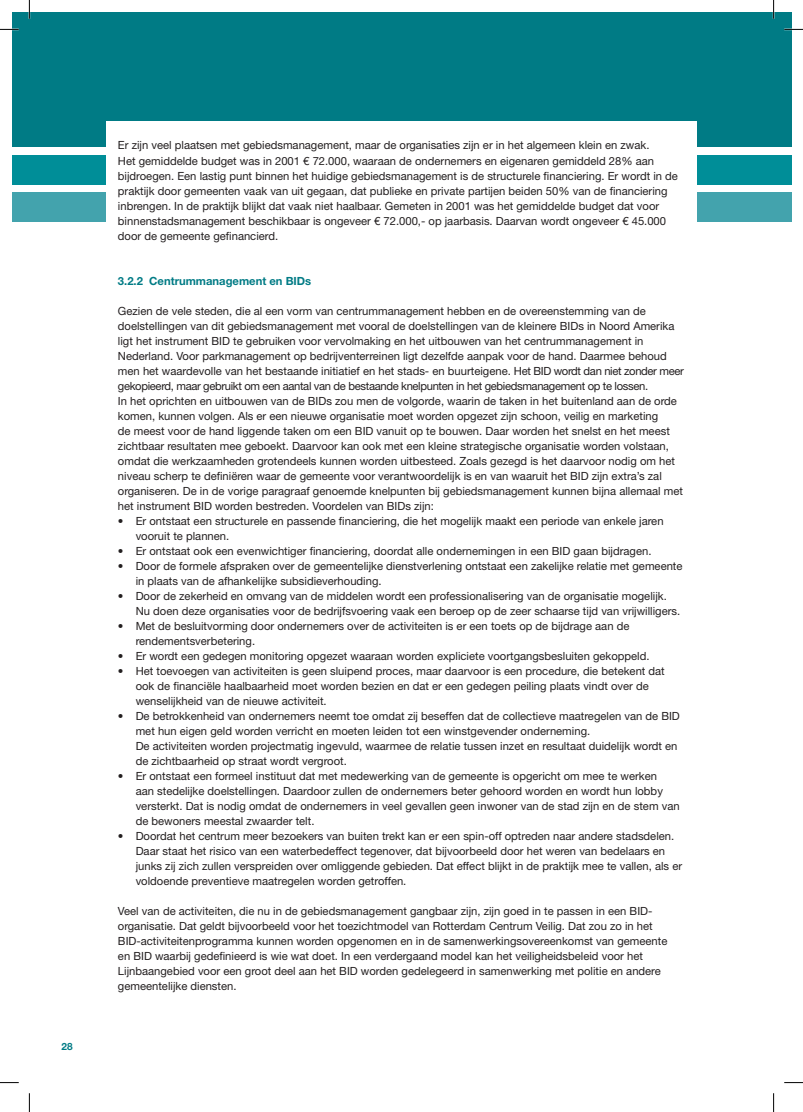
<style>
.page{position:relative;width:803px;height:1112px;background:#fff}
.page>*{position:absolute;margin:0;border:0;box-sizing:border-box;transform-origin:0 0}
.t1{font:11.25px/15px "Helvetica Neue LT";color:#231f20}
.t2{font:700 11.25px "Helvetica Neue LT";color:#007b85}
.t3{font:700 10px "Helvetica Neue LT";color:#007b85}
</style>
<div class="page">
<div style="left:12px;top:12px;width:761px;height:134px;background:#007b85"></div>
<div style="left:12px;top:155px;width:761px;height:29px;background:#008e98"></div>
<div style="left:12px;top:192px;width:761px;height:30px;background:#43a3ad"></div>
<div style="left:106px;top:122px;width:591px;height:853px;background:#fff"></div>
<div style="left:773px;top:12px;width:18px;height:134px;background:#007b85"></div>
<div style="left:773px;top:155px;width:18px;height:29px;background:#008e98"></div>
<div style="left:773px;top:192px;width:18px;height:30px;background:#43a3ad"></div>
<svg style="left:0;top:29px;width:19px;height:1px"></svg>
<svg style="left:784px;top:29px;width:19px;height:1px"></svg>
<svg style="left:0;top:1082px;width:19px;height:1px"></svg>
<svg style="left:784px;top:1082px;width:19px;height:1px"></svg>
<svg style="left:29px;top:0;width:1px;height:19px"></svg>
<svg style="left:29px;top:1093px;width:1px;height:18px"></svg>
<svg style="left:773px;top:0;width:1px;height:19px"></svg>
<svg style="left:773px;top:1093px;width:1px;height:18px"></svg>
<p class="t3" style="left:62px;top:1040px;width:13px">28</p>
<p class="t1" style="left:118px;top:138px;width:561px">Er zijn veel plaatsen met gebiedsmanagement, maar de organisaties zijn er in het algemeen klein en zwak.<br>Het gemiddelde budget was in 2001 € 72.000, waaraan de ondernemers en eigenaren gemiddeld 28% aan bijdroegen. Een lastig punt binnen het huidige gebiedsmanagement is de structurele financiering. Er wordt in de praktijk door gemeenten vaak van uit gegaan, dat publieke en private partijen beiden 50% van de financiering inbrengen. In de praktijk blijkt dat vaak niet haalbaar. Gemeten in 2001 was het gemiddelde budget dat voor binnenstadsmanagement beschikbaar is ongeveer € 72.000,- op jaarbasis. Daarvan wordt ongeveer € 45.000 door de gemeente gefinancierd.</p>
<p class="t2" style="left:118px;top:273px;width:195px">3.2.2 Centrummanagement en BIDs</p>
<p class="t1" style="left:118px;top:303px;width:567px">Gezien de vele steden, die al een vorm van centrummanagement hebben en de overeenstemming van de doelstellingen van dit gebiedsmanagement met vooral de doelstellingen van de kleinere BIDs in Noord Amerika ligt het instrument BID te gebruiken voor vervolmaking en het uitbouwen van het centrummanagement in Nederland. Voor parkmanagement op bedrijventerreinen ligt dezelfde aanpak voor de hand. Daarmee behoud men het waardevolle van het bestaande initiatief en het stads- en buurteigene. Het BID wordt dan niet zonder meer gekopieerd, maar gebruikt om een aantal van de bestaande knelpunten in het gebiedsmanagement op te lossen.<br>In het oprichten en uitbouwen van de BIDs zou men de volgorde, waarin de taken in het buitenland aan de orde komen, kunnen volgen. Als er een nieuwe organisatie moet worden opgezet zijn schoon, veilig en marketing<br>de meest voor de hand liggende taken om een BID vanuit op te bouwen. Daar worden het snelst en het meest zichtbaar resultaten mee geboekt. Daarvoor kan ook met een kleine strategische organisatie worden volstaan, omdat die werkzaamheden grotendeels kunnen worden uitbesteed. Zoals gezegd is het daarvoor nodig om het niveau scherp te definiëren waar de gemeente voor verantwoordelijk is en van waaruit het BID zijn extra’s zal organiseren. De in de vorige paragraaf genoemde knelpunten bij gebiedsmanagement kunnen bijna allemaal met het instrument BID worden bestreden. Voordelen van BIDs zijn:</p>
<p class="t1" style="left:136px;top:513px;width:529px;text-indent:-18px">• Er ontstaat een structurele en passende financiering, die het mogelijk maakt een periode van enkele jaren vooruit te plannen.</p>
<p class="t1" style="left:118px;top:543px;width:535px">• Er ontstaat ook een evenwichtiger financiering, doordat alle ondernemingen in een BID gaan bijdragen.</p>
<p class="t1" style="left:136px;top:558px;width:548px;text-indent:-18px">• Door de formele afspraken over de gemeentelijke dienstverlening ontstaat een zakelijke relatie met gemeente in plaats van de afhankelijke subsidieverhouding.</p>
<p class="t1" style="left:136px;top:588px;width:546px;text-indent:-18px">• Door de zekerheid en omvang van de middelen wordt een professionalisering van de organisatie mogelijk.<br>Nu doen deze organisaties voor de bedrijfsvoering vaak een beroep op de zeer schaarse tijd van vrijwilligers.</p>
<p class="t1" style="left:136px;top:618px;width:495px;text-indent:-18px">• Met de besluitvorming door ondernemers over de activiteiten is er een toets op de bijdrage aan de rendementsverbetering.</p>
<p class="t1" style="left:118px;top:648px;width:533px">• Er wordt een gedegen monitoring opgezet waaraan worden expliciete voortgangsbesluiten gekoppeld.</p>
<p class="t1" style="left:136px;top:663px;width:531px;text-indent:-18px">• Het toevoegen van activiteiten is geen sluipend proces, maar daarvoor is een procedure, die betekent dat ook de financiële haalbaarheid moet worden bezien en dat er een gedegen peiling plaats vindt over de wenselijkheid van de nieuwe activiteit.</p>
<p class="t1" style="left:136px;top:708px;width:546px;text-indent:-18px">• De betrokkenheid van ondernemers neemt toe omdat zij beseffen dat de collectieve maatregelen van de BID met hun eigen geld worden verricht en moeten leiden tot een winstgevender onderneming.<br>De activiteiten worden projectmatig ingevuld, waarmee de relatie tussen inzet en resultaat duidelijk wordt en de zichtbaarheid op straat wordt vergroot.</p>
<p class="t1" style="left:136px;top:768px;width:545px;text-indent:-18px">• Er ontstaat een formeel instituut dat met medewerking van de gemeente is opgericht om mee te werken<br>aan stedelijke doelstellingen. Daardoor zullen de ondernemers beter gehoord worden en wordt hun lobby versterkt. Dat is nodig omdat de ondernemers in veel gevallen geen inwoner van de stad zijn en de stem van de bewoners meestal zwaarder telt.</p>
<p class="t1" style="left:136px;top:828px;width:548px;text-indent:-18px">• Doordat het centrum meer bezoekers van buiten trekt kan er een spin-off optreden naar andere stadsdelen.<br>Daar staat het risico van een waterbedeffect tegenover, dat bijvoorbeeld door het weren van bedelaars en junks zij zich zullen verspreiden over omliggende gebieden. Dat effect blijkt in de praktijk mee te vallen, als er voldoende preventieve maatregelen worden getroffen.</p>
<p class="t1" style="left:118px;top:903px;width:551px">Veel van de activiteiten, die nu in de gebiedsmanagement gangbaar zijn, zijn goed in te passen in een BID&shy;organisatie. Dat geldt bijvoorbeeld voor het toezichtmodel van Rotterdam Centrum Veilig. Dat zou zo in het BID-activiteitenprogramma kunnen worden opgenomen en in de samenwerkingsovereenkomst van gemeente en BID waarbij gedefinieerd is wie wat doet. In een verdergaand model kan het veiligheidsbeleid voor het Lijnbaangebied voor een groot deel aan het BID worden gedelegeerd in samenwerking met politie en andere gemeentelijke diensten.</p>
</div>
